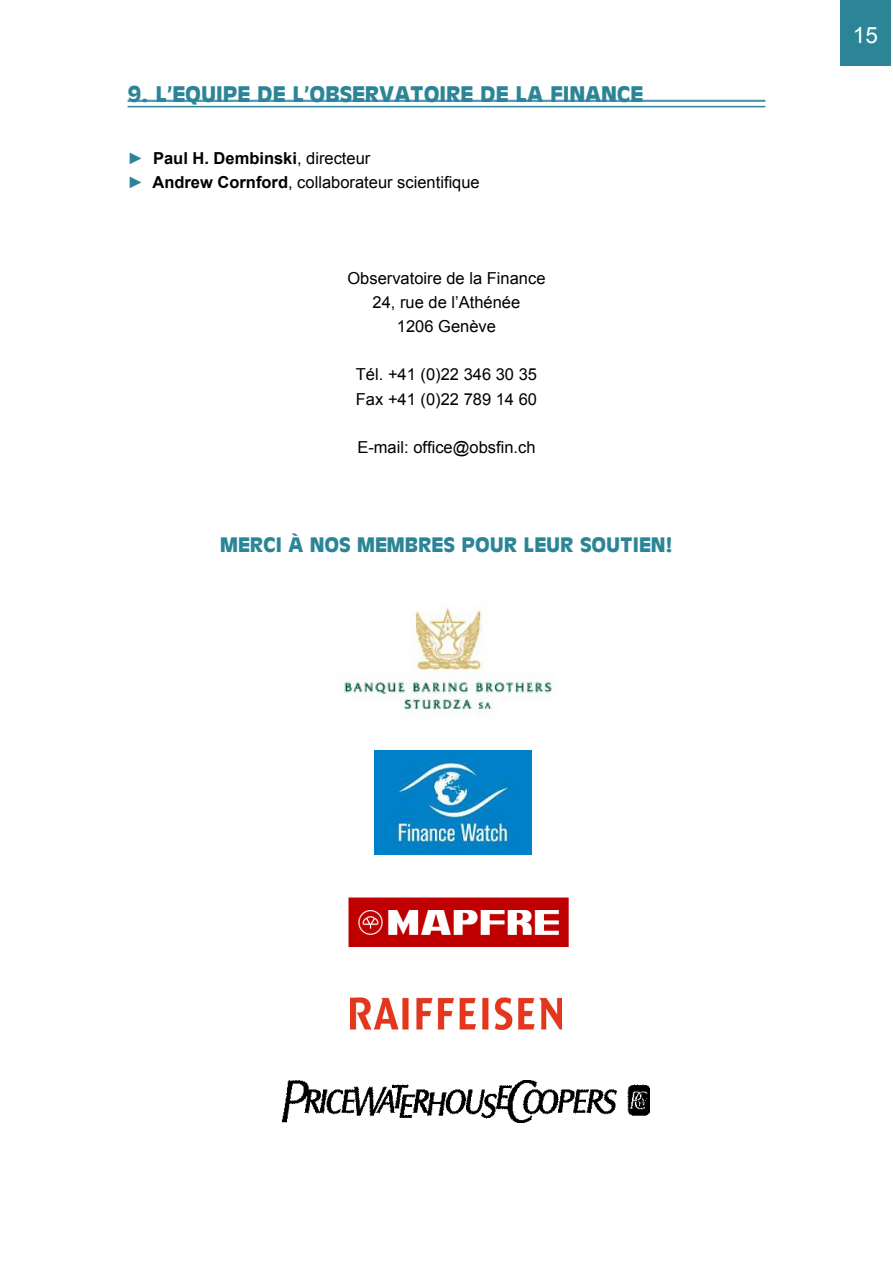
<style>
.page{position:relative;width:893px;height:1263px;background:#fff}
.page>*{position:absolute;margin:0;border:0;box-sizing:border-box;transform-origin:0 0}
.t1{font:22.5px "Arial";color:#fff}
.t2{font:700 21px "Antique Olive";color:#2c8597}
.t3{font:700 19.5px "Antique Olive";color:#2c8597}
.t4{font:16.5px/24px "Arial";color:#000}
.s1{font-weight:700;color:#2c8597}
.s2{font-weight:700}
</style>
<div class="page">
<hr style="left:128px;top:100px;width:637px;height:1px;background:#2c8597">
<hr style="left:128px;top:101px;width:637px;height:1px;background:#2c8597">
<hr style="left:128px;top:106px;width:637px;height:1px;background:#2c8597">
<img style="left:374px;top:750px;width:157px;height:104px">
<img style="left:283px;top:1080px;width:366px;height:43px">
<img style="left:342px;top:607px;width:211px;height:106px">
<img style="left:349px;top:897px;width:219px;height:49px">
<img style="left:351px;top:997px;width:210px;height:32px">
<div style="left:840px;top:0;width:50px;height:66px;background:#2c8597"></div>
<p class="t2" style="left:128px;top:80px;width:517px">9. L’EQUIPE DE L’OBSERVATOIRE DE LA FINANCE</p>
<p class="t4" style="left:128px;top:146px;width:354px"><span class="s1">►</span> <span class="s2">Paul H. Dembinski</span>, directeur<br><span class="s1">►</span> <span class="s2">Andrew Cornford</span>, collaborateur scientifique</p>
<p class="t4" style="left:347px;top:267px;width:200px;text-align:center">Observatoire de la Finance<br>24, rue de l’Athénée<br>1206 Genève</p>
<p class="t4" style="left:356px;top:363px;width:183px">Tél. +41 (0)22 346 30 35<br>Fax +41 (0)22 789 14 60</p>
<p class="t4" style="left:357px;top:435px;width:180px">E-mail: office@obsfin.ch</p>
<p class="t3" style="left:220px;top:532px;width:454px">MERCI À NOS MEMBRES POUR LEUR SOUTIEN!</p>
<h1 class="t1" style="left:853px;top:21px;width:27px">15</h1>
</div>
